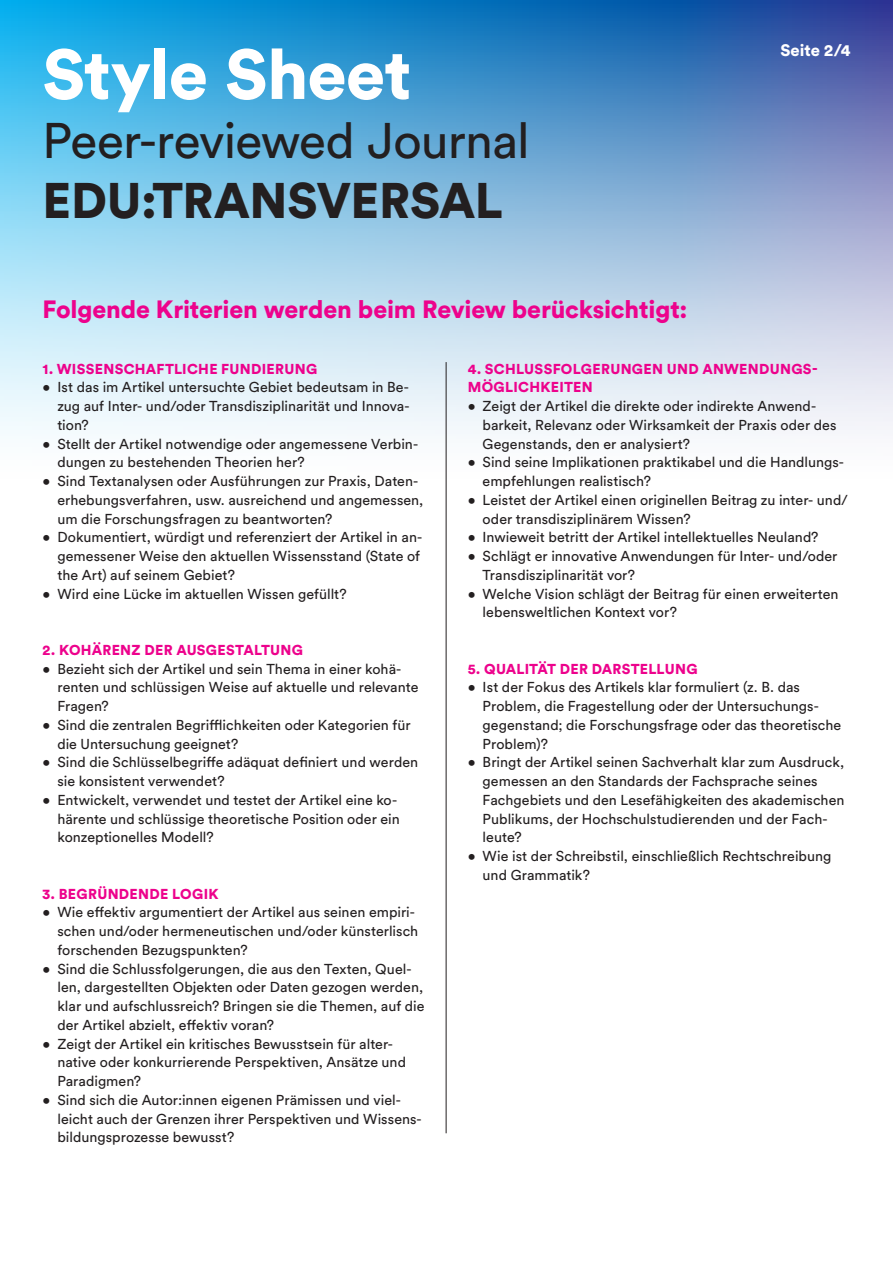
<style>
.page{position:relative;width:893px;height:1263px;background:#fff}
.page>*{position:absolute;margin:0;border:0;box-sizing:border-box;transform-origin:0 0}
.t1{font:900 69.75px "Circular Std";letter-spacing:-.01em;color:#fff}
.t2{font:49.5px "Circular Std";letter-spacing:-.015em;color:#231f20}
.t3{font:900 49.5px "Circular Std";letter-spacing:-.01em;color:#231f20}
.t4{font:900 24.75px "Circular Std";letter-spacing:-.01em;color:#ed028c}
.t5{font:900 16.5px "Circular Std";color:#fff}
.t6{font:14.25px/18.8px "Circular Std";color:#231f20}
.t7{font:900 14.25px/18.8px "Circular Std";letter-spacing:.02em;color:#ed028c}
</style>
<div class="page">
<img style="left:0;top:0;width:893px;height:482px">
<hr style="left:446px;top:362px;width:1px;height:771px;background:#231f20">
<p class="t1" style="left:43px;top:28px;width:370px">Style Sheet</p>
<p class="t2" style="left:43px;top:111px;width:489px">Peer-reviewed Journal</p>
<p class="t3" style="left:43px;top:167px;width:462px">EDU:TRANSVERSAL</p>
<p class="t4" style="left:43px;top:293px;width:646px">Folgende Kriterien werden beim Review berücksichtigt:</p>
<p class="t5" style="left:780px;top:39px;width:72px">Seite 2/4</p>
<p class="t7" style="left:43px;top:359px;width:276px">1. WISSENSCHAFTLICHE FUNDIERUNG</p>
<p class="t6" style="left:57px;top:378px;width:354px;text-align:justify;text-indent:-15px">• Ist das im Artikel untersuchte Gebiet bedeutsam in Be&shy;zug auf Inter- und/oder Transdisziplinarität und Innova&shy;tion?</p>
<p class="t6" style="left:57px;top:434px;width:362px;text-indent:-15px">• Stellt der Artikel notwendige oder angemessene Verbin&shy;dungen zu bestehenden Theorien her?</p>
<p class="t6" style="left:57px;top:472px;width:368px;text-indent:-15px">• Sind Textanalysen oder Ausführungen zur Praxis, Daten&shy;erhebungsverfahren, usw. ausreichend und angemessen, um die Forschungsfragen zu beantworten?</p>
<p class="t6" style="left:57px;top:528px;width:366px;text-indent:-15px">• Dokumentiert, würdigt und referenziert der Artikel in an&shy;gemessener Weise den aktuellen Wissensstand (State of the Art) auf seinem Gebiet?</p>
<p class="t6" style="left:43px;top:584px;width:306px">• Wird eine Lücke im aktuellen Wissen gefüllt?</p>
<p class="t7" style="left:43px;top:640px;width:262px">2. KOHÄRENZ DER AUSGESTALTUNG</p>
<p class="t6" style="left:57px;top:659px;width:362px;text-indent:-15px">• Bezieht sich der Artikel und sein Thema in einer kohä&shy;renten und schlüssigen Weise auf aktuelle und relevante<br>Fragen?</p>
<p class="t6" style="left:57px;top:715px;width:355px;text-indent:-15px">• Sind die zentralen Begrifflichkeiten oder Kategorien für die Untersuchung geeignet?</p>
<p class="t6" style="left:57px;top:753px;width:362px;text-indent:-15px">• Sind die Schlüsselbegriffe adäquat definiert und werden sie konsistent verwendet?</p>
<p class="t6" style="left:57px;top:790px;width:344px;text-indent:-15px">• Entwickelt, verwendet und testet der Artikel eine ko&shy;härente und schlüssige theoretische Position oder ein konzeptionelles Modell?</p>
<p class="t7" style="left:43px;top:884px;width:178px">3. BEGRÜNDENDE LOGIK</p>
<p class="t6" style="left:57px;top:903px;width:362px;text-indent:-15px">• Wie effektiv argumentiert der Artikel aus seinen empiri&shy;schen und/oder hermeneutischen und/oder künsterlisch forschenden Bezugspunkten?</p>
<p class="t6" style="left:57px;top:959px;width:369px;text-indent:-15px">• Sind die Schlussfolgerungen, die aus den Texten, Quel&shy;len, dargestellten Objekten oder Daten gezogen werden, klar und aufschlussreich? Bringen sie die Themen, auf die der Artikel abzielt, effektiv voran?</p>
<p class="t6" style="left:57px;top:1034px;width:350px;text-indent:-15px">• Zeigt der Artikel ein kritisches Bewusstsein für alter&shy;native oder konkurrierende Perspektiven, Ansätze und<br>Paradigmen?</p>
<p class="t6" style="left:57px;top:1090px;width:366px;text-indent:-15px">• Sind sich die Autor:innen eigenen Prämissen und viel&shy;leicht auch der Grenzen ihrer Perspektiven und Wissens&shy;bildungsprozesse bewusst?</p>
<p class="t7" style="left:468px;top:359px;width:351px">4. SCHLUSSFOLGERUNGEN UND ANWENDUNGS-<br>MÖGLICHKEITEN</p>
<p class="t6" style="left:483px;top:397px;width:355px;text-indent:-15px">• Zeigt der Artikel die direkte oder indirekte Anwend&shy;barkeit, Relevanz oder Wirksamkeit der Praxis oder des<br>Gegenstands, den er analysiert?</p>
<p class="t6" style="left:483px;top:453px;width:363px;text-indent:-15px">• Sind seine Implikationen praktikabel und die Handlungs&shy;empfehlungen realistisch?</p>
<p class="t6" style="left:483px;top:490px;width:367px;text-indent:-15px">• Leistet der Artikel einen originellen Beitrag zu inter- und/ oder transdisziplinärem Wissen?</p>
<p class="t6" style="left:468px;top:528px;width:352px">• Inwieweit betritt der Artikel intellektuelles Neuland?</p>
<p class="t6" style="left:483px;top:547px;width:356px;text-indent:-15px">• Schlägt er innovative Anwendungen für Inter- und/oder<br>Transdisziplinarität vor?</p>
<p class="t6" style="left:483px;top:584px;width:357px;text-indent:-15px">• Welche Vision schlägt der Beitrag für einen erweiterten lebensweltlichen Kontext vor?</p>
<p class="t7" style="left:468px;top:659px;width:231px">5. QUALITÄT DER DARSTELLUNG</p>
<p class="t6" style="left:483px;top:678px;width:360px;text-indent:-15px">• Ist der Fokus des Artikels klar formuliert (z. B. das Problem, die Fragestellung oder der Untersuchungs&shy;gegenstand; die Forschungsfrage oder das theoretische Problem)?</p>
<p class="t6" style="left:483px;top:753px;width:363px;text-indent:-15px">• Bringt der Artikel seinen Sachverhalt klar zum Ausdruck, gemessen an den Standards der Fachsprache seines Fachgebiets und den Lesefähigkeiten des akademischen Publikums, der Hochschulstudierenden und der Fach&shy;leute?</p>
<p class="t6" style="left:483px;top:847px;width:350px;text-indent:-15px">• Wie ist der Schreibstil, einschließlich Rechtschreibung und Grammatik?</p>
</div>
